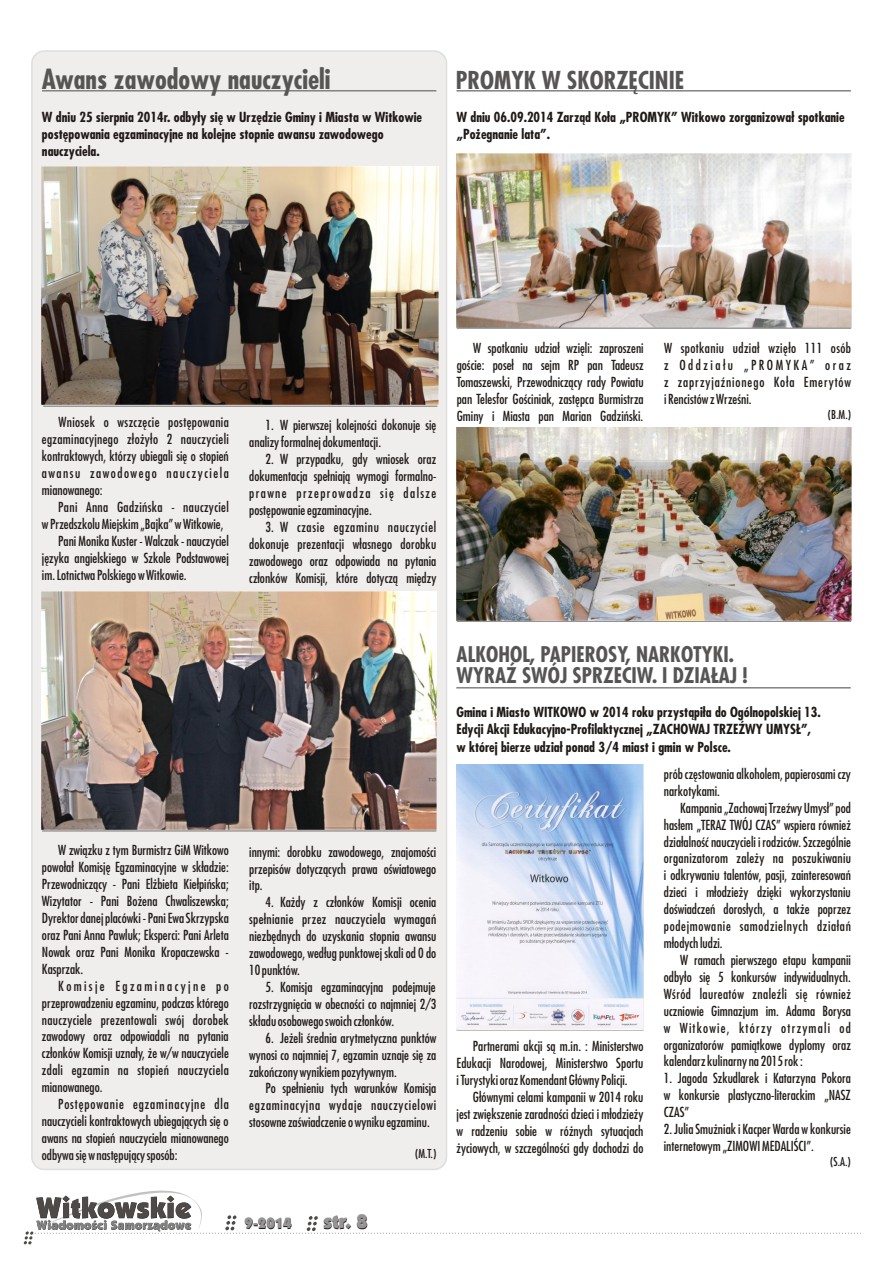
<style>
.page{position:relative;width:893px;height:1263px;background:#fff}
.page>*{position:absolute;margin:0;border:0;box-sizing:border-box;transform-origin:0 0}
.t1{font:700 27px "Fujiyama";color:#575454}
.t2{font:700 24px "Fujiyama";color:#575454}
.t3{font:700 21px/21.5px "Fujiyama";color:#575454}
.t4{font:900 19.5px "Kabel IT Cby BT";color:#1f1a17}
.t5{font:900 15px "Kabel IT Cby BT";color:#1f1a17}
.t6{font:13.5px/17px "Fujiyama";color:#1f1a17;text-align:justify}
.t7{font:700 13.5px/17.2px "Fujiyama";color:#1f1a17}
.t8{font:13.5px "Fujiyama";letter-spacing:.025em;color:#1f1a17}
.t9{font:12px "Fujiyama";color:#1f1a17}
</style>
<div class="page">
<div style="left:31px;top:50px;width:416px;height:1120px;background:#f0eded;border:2px solid #dedede;border-radius:12px"></div>
<svg style="left:24px;top:1190px;width:837px;height:54px"></svg>
<hr style="left:42px;top:90px;width:394px;height:2px;background:#828282">
<hr style="left:457px;top:621px;width:394px;height:1px;background:#737070">
<hr style="left:43px;top:406px;width:394px;height:1px;background:#737070">
<img style="left:42px;top:166px;width:397px;height:239px">
<img style="left:42px;top:591px;width:395px;height:239px">
<hr style="left:456px;top:687px;width:395px;height:1px;background:#828282">
<hr style="left:456px;top:1029px;width:187px;height:1px;background:#737070">
<img style="left:456px;top:765px;width:187px;height:264px">
<hr style="left:456px;top:90px;width:395px;height:2px;background:#828282">
<img style="left:457px;top:428px;width:394px;height:193px">
<img style="left:457px;top:153px;width:394px;height:174px">
<hr style="left:457px;top:328px;width:394px;height:1px;background:#737070">
<hr style="left:42px;top:830px;width:394px;height:1px;background:#737070">
<h1 class="t1" style="left:42px;top:69px;width:290px">Awans zawodowy nauczycieli</h1>
<p class="t7" style="left:42px;top:110px;width:382px">W dniu 25 sierpnia 2014r. odbyły się w Urzędzie Gminy i Miasta w Witkowie postępowania egzaminacyjne na kolejne stopnie awansu zawodowego nauczyciela.</p>
<h2 class="t2" style="left:456px;top:71px;width:230px">PROMYK W SKORZĘCINIE</h2>
<p class="t7" style="left:457px;top:110px;width:390px">W dniu 06.09.2014 Zarząd Koła „PROMYK” Witkowo zorganizował spotkanie „Pożegnanie lata”.</p>
<p class="t6" style="left:42px;top:415px;width:188px;text-indent:16px">Wniosek o wszczęcie postępowania egzaminacyjnego złożyło 2 nauczycieli kontraktowych, którzy ubiegali się o stopień awansu zawodowego nauczyciela mianowanego:</p>
<p class="t8" style="left:58px;top:501px;width:172px">Pani Anna Gadzińska - nauczyciel</p>
<p class="t6" style="left:42px;top:516px;width:183px">w Przedszkolu Miejskim „Bajka” w Witkowie,</p>
<p class="t6" style="left:58px;top:533px;width:172px">Pani Monika Kuster - Walczak - nauczyciel</p>
<p class="t6" style="left:42px;top:550px;width:188px">języka angielskiego w Szkole Podstawowej</p>
<p class="t6" style="left:42px;top:567px;width:146px">im. Lotnictwa Polskiego w Witkowie.</p>
<p class="t6" style="left:249px;top:418px;width:189px;text-indent:16px">1. W pierwszej kolejności dokonuje się analizy formalnej dokumentacji.</p>
<p class="t6" style="left:249px;top:452px;width:189px;text-indent:16px">2. W przypadku, gdy wniosek oraz dokumentacja spełniają wymogi formalno&shy;prawne przeprowadza się dalsze postępowanie egzaminacyjne.</p>
<p class="t6" style="left:249px;top:519px;width:189px;text-indent:16px">3. W czasie egzaminu nauczyciel dokonuje prezentacji własnego dorobku zawodowego oraz odpowiada na pytania członków Komisji, które dotyczą między</p>
<p class="t6" style="left:457px;top:341px;width:188px;text-indent:16px">W spotkaniu udział wzięli: zaproszeni goście: poseł na sejm RP pan Tadeusz Tomaszewski, Przewodniczący rady Powiatu pan Telesfor Gościniak, zastępca Burmistrza Gminy i Miasta pan Marian Gadziński.</p>
<p class="t6" style="left:664px;top:341px;width:189px">W spotkaniu udział wzięło 111 osób z Oddziału „PROMYKA” oraz z zaprzyjaźnionego Koła Emerytów i Rencistów z Wrześni.</p>
<p class="t9" style="left:828px;top:410px;width:25px">(B.M.)</p>
<p class="t6" style="left:42px;top:843px;width:188px;text-indent:16px">W związku z tym Burmistrz GiM Witkowo powołał Komisję Egzaminacyjne w składzie:<br>Przewodniczący - Pani Elżbieta Kiełpińska; Wizytator - Pani Bożena Chwaliszewska; Dyrektor danej placówki - Pani Ewa Skrzypska oraz Pani Anna Pawluk; Eksperci: Pani Arleta Nowak oraz Pani Monika Kropaczewska - Kasprzak.</p>
<p class="t6" style="left:42px;top:978px;width:188px;text-indent:16px">Komisje Egzaminacyjne po przeprowadzeniu egzaminu, podczas którego nauczyciele prezentowali swój dorobek zawodowy oraz odpowiadali na pytania członków Komisji uznały, że w/w nauczyciele zdali egzamin na stopień nauczyciela mianowanego.</p>
<p class="t6" style="left:42px;top:1097px;width:188px;text-indent:16px">Postępowanie egzaminacyjne dla nauczycieli kontraktowych ubiegających się o awans na stopień nauczyciela mianowanego odbywa się w następujący sposób:</p>
<p class="t6" style="left:249px;top:844px;width:189px">innymi: dorobku zawodowego, znajomości przepisów dotyczących prawa oświatowego itp.</p>
<p class="t6" style="left:249px;top:895px;width:189px;text-indent:16px">4. Każdy z członków Komisji ocenia spełnianie przez nauczyciela wymagań niezbędnych do uzyskania stopnia awansu zawodowego, według punktowej skali od 0 do 10 punktów.</p>
<p class="t6" style="left:249px;top:980px;width:189px;text-indent:16px">5. Komisja egzaminacyjna podejmuje rozstrzygnięcia w obecności co najmniej 2/3 składu osobowego swoich członków.</p>
<p class="t6" style="left:249px;top:1030px;width:189px;text-indent:16px">6. Jeżeli średnia arytmetyczna punktów wynosi co najmniej 7, egzamin uznaje się za zakończony wynikiem pozytywnym.</p>
<p class="t6" style="left:249px;top:1081px;width:189px;text-indent:16px">Po spełnieniu tych warunków Komisja egzaminacyjna wydaje nauczycielowi stosowne zaświadczenie o wyniku egzaminu.</p>
<p class="t9" style="left:415px;top:1148px;width:23px">(M.T.)</p>
<p class="t5" style="left:245px;top:1218px;width:49px">9-2014</p>
<h3 class="t4" style="left:324px;top:1214px;width:46px">str. 8</h3>
<h3 class="t3" style="left:457px;top:646px;width:292px">ALKOHOL, PAPIEROSY, NARKOTYKI.<br>WYRAŹ SWÓJ SPRZECIW. I DZIAŁAJ !</h3>
<p class="t7" style="left:456px;top:705px;width:366px">Gmina i Miasto WITKOWO w 2014 roku przystąpiła do Ogólnopolskiej 13.<br>Edycji Akcji Edukacyjno-Profilaktycznej „ZACHOWAJ TRZEŹWY UMYSŁ”, w której bierze udział ponad 3/4 miast i gmin w Polsce.</p>
<p class="t6" style="left:457px;top:1039px;width:188px;text-indent:16px">Partnerami akcji są m.in. : Ministerstwo Edukacji Narodowej, Ministerstwo Sportu iTurystyki oraz Komendant Główny Policji.</p>
<p class="t6" style="left:457px;top:1090px;width:188px;text-indent:16px">Głównymi celami kampanii w 2014 roku jest zwiększenie zaradności dzieci i młodzieży w radzeniu sobie w różnych sytuacjach życiowych, w szczególności gdy dochodzi do</p>
<p class="t6" style="left:664px;top:766px;width:189px">prób częstowania alkoholem, papierosami czy narkotykami.</p>
<p class="t6" style="left:664px;top:800px;width:189px;text-indent:16px">Kampania „Zachowaj Trzeźwy Umysł” pod hasłem „TERAZ TWÓJ CZAS” wspiera również działalność nauczycieli i rodziców. Szczególnie organizatorom zależy na poszukiwaniu i odkrywaniu talentów, pasji, zainteresowań dzieci i młodzieży dzięki wykorzystaniu doświadczeń dorosłych, a także poprzez podejmowanie samodzielnych działań młodych ludzi.</p>
<p class="t6" style="left:664px;top:953px;width:189px;text-indent:16px">W ramach pierwszego etapu kampanii odbyło się 5 konkursów indywidualnych.<br>Wśród laureatów znaleźli się również uczniowie Gimnazjum im. Adama Borysa w Witkowie, którzy otrzymali od organizatorów pamiątkowe dyplomy oraz kalendarz kulinarny na 2015 rok :</p>
<p class="t6" style="left:664px;top:1071px;width:189px">1. Jagoda Szkudlarek i Katarzyna Pokora w konkursie plastyczno-literackim „NASZ CZAS”</p>
<p class="t6" style="left:664px;top:1122px;width:189px">2. Julia Smużniak i Kacper Warda w konkursie internetowym „ZIMOWI MEDALIŚCI”.</p>
<p class="t9" style="left:830px;top:1157px;width:22px">(S.A.)</p>
</div>
